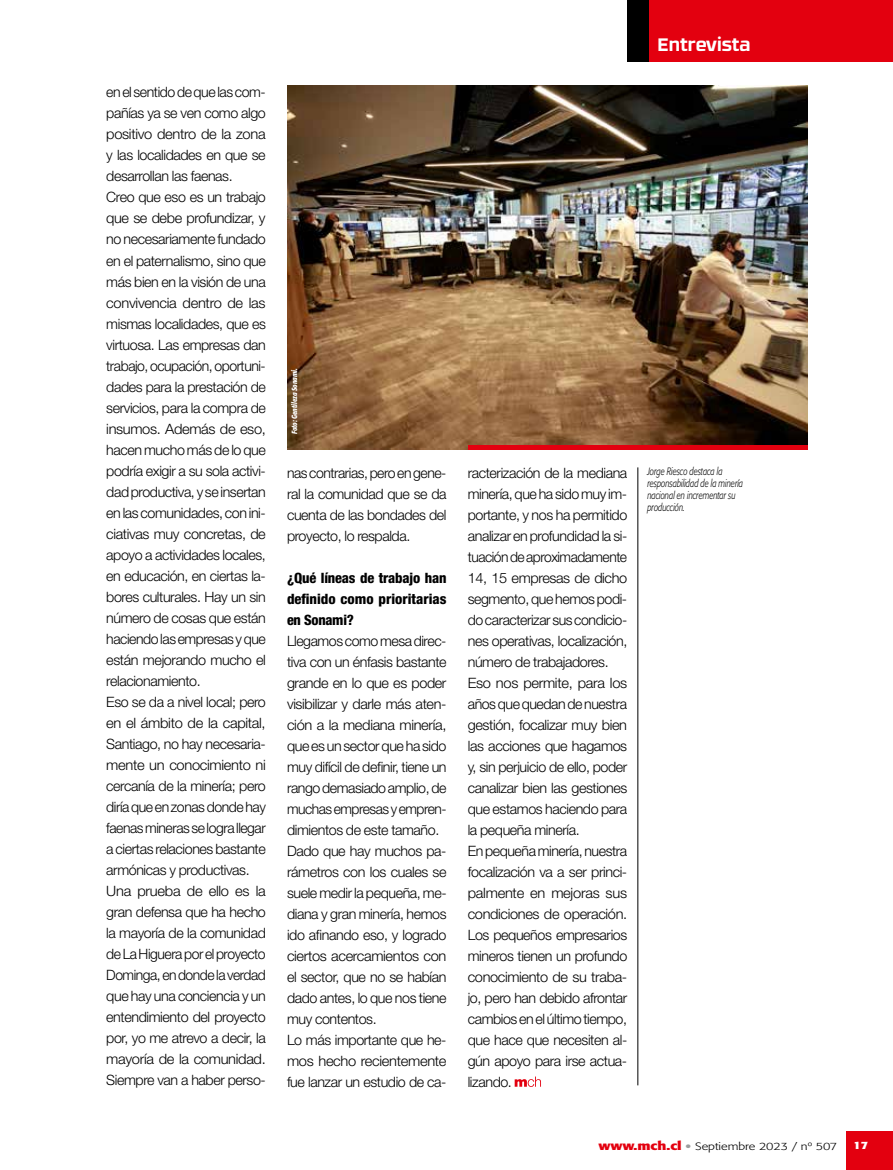
<style>
.page{position:relative;width:893px;height:1170px;background:#fff}
.page>*{position:absolute;margin:0;border:0;box-sizing:border-box;transform-origin:0 0}
.t1{font:700 18px "RB No 3.1";color:#fff}
.t2{font:300 14.25px/21px "Helvetica Neue LT Std";letter-spacing:-.03em;color:#000}
.t3{font:800 condensed 14.25px/21px "Helvetica Neue LT Std";letter-spacing:-.015em;color:#000;text-align:justify}
.t4{font:italic 300 10.5px/12px "Formata";letter-spacing:-.01em;color:#000;scale:.75 1}
.t5{font:300 10.5px "Formata";color:#000;scale:1.2 1}
.t6{font:700 10.5px "Formata";color:#fff;scale:1.2 1}
.t7{font:italic 700 7.5px "Formata";letter-spacing:-.01em;color:#fff;scale:.77 1}
.s1{font-weight:700;font-size:12px;color:#e3000f}
.s2{font-family:"Helvetica Neue LT Std";color:#9c9d9d}
</style>
<div class="page">
<div style="left:648px;top:0;width:245px;height:62px;background:#e3000f"></div>
<div style="left:627px;top:0;width:21px;height:62px;background:#000"></div>
<div style="left:846px;top:1131px;width:47px;height:38px;background:#e3000f"></div>
<hr style="left:638px;top:467px;width:1px;height:618px;background:#000">
<img style="left:287px;top:85px;width:521px;height:365px">
<svg style="left:515px;top:1076px;width:26px;height:10px"></svg>
<div style="left:468px;top:445px;width:340px;height:5px;background:#e3000f"></div>
<p class="t2" style="left:106px;top:81px;width:161px">en el sentido de que las com&shy;pañías ya se ven como algo positivo dentro de la zona y las localidades en que se desarrollan las faenas.<br>Creo que eso es un trabajo que se debe profundizar, y no necesariamente fundado en el paternalismo, sino que más bien en la visión de una convivencia dentro de las mismas localidades, que es virtuosa. Las empresas dan trabajo, ocupación, oportuni&shy;dades para la prestación de servicios, para la compra de insumos. Además de eso, hacen mucho más de lo que podría exigir a su sola activi&shy;dad productiva, y se insertan en las comunidades, con ini&shy;ciativas muy concretas, de apoyo a actividades locales, en educación, en ciertas la&shy;bores culturales. Hay un sin número de cosas que están haciendo las empresas y que están mejorando mucho el relacionamiento.<br>Eso se da a nivel local; pero en el ámbito de la capital,<br>Santiago, no hay necesaria&shy;mente un conocimiento ni cercanía de la minería; pero diría que en zonas donde hay faenas mineras se logra llegar a ciertas relaciones bastante armónicas y productivas.<br>Una prueba de ello es la gran defensa que ha hecho la mayoría de la comunidad de La Higuera por el proyecto<br>Dominga, en donde la verdad que hay una conciencia y un entendimiento del proyecto por, yo me atrevo a decir, la mayoría de la comunidad.<br>Siempre van a haber perso-</p>
<p class="t1" style="left:657px;top:30px;width:95px">Entrevista</p>
<p class="t7" style="left:290px;top:434px;width:86px;rotate:-90deg">Foto: Gentileza Sonami.</p>
<p class="t2" style="left:287px;top:461px;width:161px;text-align:justify">nas contrarias, pero en gene&shy;ral la comunidad que se da cuenta de las bondades del proyecto, lo respalda.</p>
<p class="t3" style="left:287px;top:566px;width:161px">¿Qué líneas de trabajo han definido como prioritarias en Sonami?</p>
<p class="t2" style="left:287px;top:629px;width:161px">Llegamos como mesa direc&shy;tiva con un énfasis bastante grande en lo que es poder visibilizar y darle más aten&shy;ción a la mediana minería, que es un sector que ha sido muy difícil de definir, tiene un rango demasiado amplio, de muchas empresas y empren&shy;dimientos de este tamaño.<br>Dado que hay muchos pa&shy;rámetros con los cuales se suele medir la pequeña, me&shy;diana y gran minería, hemos ido afinando eso, y logrado ciertos acercamientos con el sector, que no se habían dado antes, lo que nos tiene muy contentos.<br>Lo más importante que he&shy;mos hecho recientemente fue lanzar un estudio de ca-</p>
<p class="t2" style="left:468px;top:461px;width:161px">racterización de la mediana minería, que ha sido muy im&shy;portante, y nos ha permitido analizar en profundidad la si&shy;tuación de aproximadamente<br>14, 15 empresas de dicho segmento, que hemos podi&shy;do caracterizar sus condicio&shy;nes operativas, localización, número de trabajadores.<br>Eso nos permite, para los años que quedan de nuestra gestión, focalizar muy bien las acciones que hagamos y, sin perjuicio de ello, poder canalizar bien las gestiones que estamos haciendo para la pequeña minería.<br>En pequeña minería, nuestra focalización va a ser princi&shy;palmente en mejoras sus condiciones de operación.<br>Los pequeños empresarios mineros tienen un profundo conocimiento de su traba&shy;jo, pero han debido afrontar cambios en el último tiempo, que hace que necesiten al&shy;gún apoyo para irse actua&shy;lizando.</p>
<p class="t4" style="left:647px;top:465px;width:129px">Jorge Riesco destaca la responsabilidad de la minería nacional en incrementar su producción.</p>
<p class="t5" style="left:598px;top:1139px;width:200px"><span class="s1">www.mch.cl</span> <span class="s2">•</span> Septiembre 2023 / nº 507</p>
<p class="t6" style="left:854px;top:1138px;width:14px">17</p>
</div>
